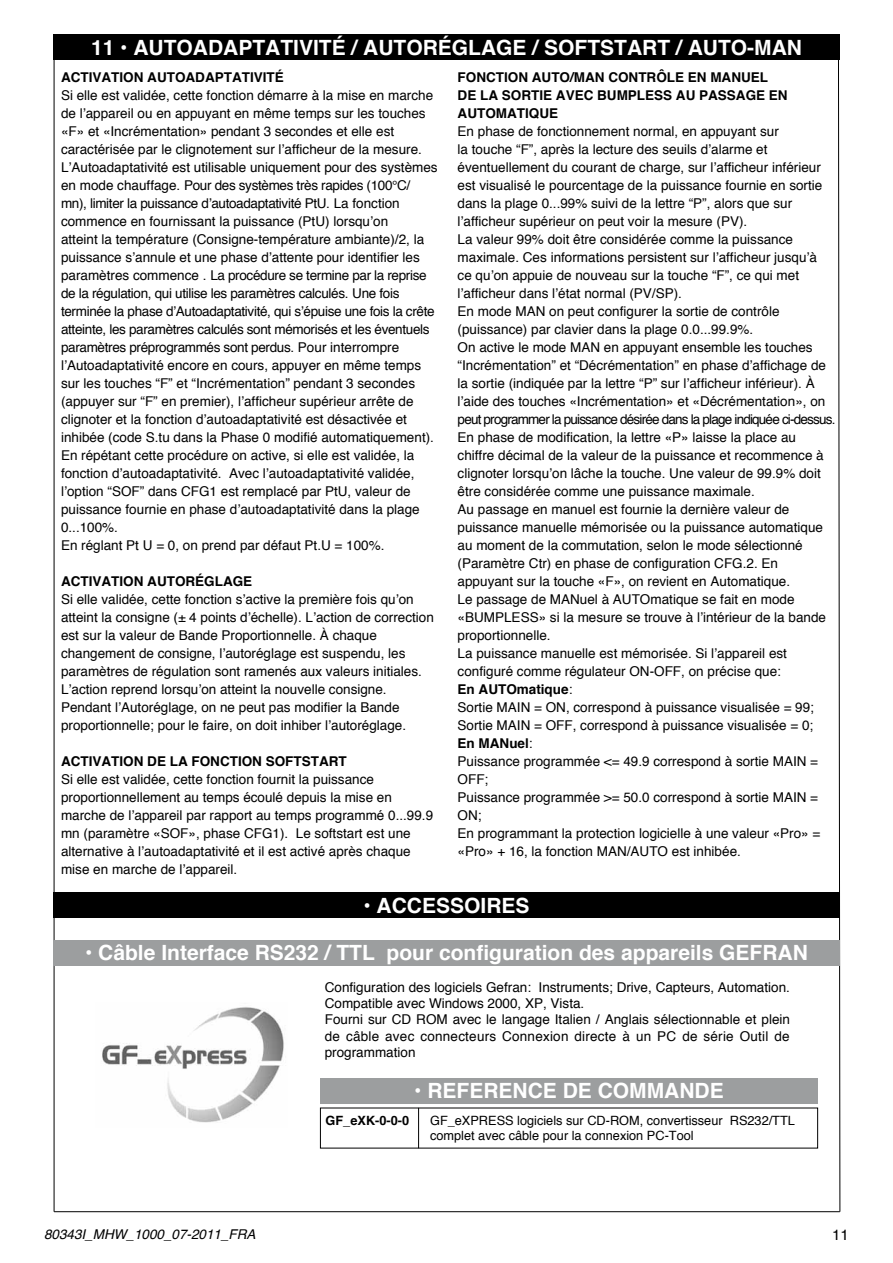
<style>
.page{position:relative;width:893px;height:1263px;background:#fff}
.page>*{position:absolute;margin:0;border:0;box-sizing:border-box;transform-origin:0 0}
.t1{font:700 21px "Helvetica";color:#fff}
.t2{font:15px "Helvetica";color:#000}
.t3{font:13.5px/18px "Helvetica";color:#000}
.t4{font:700 13.5px/18px "Helvetica";color:#000}
.t5{font:italic 13.5px "Helvetica";color:#000}
.t6{font:12.75px/15.3px "Helvetica";color:#000}
.t7{font:700 12.75px "Helvetica";color:#000}
.s1{font-weight:700}
</style>
<div class="page">
<div style="left:53px;top:34px;width:787px;height:26px;background:#000"></div>
<hr style="left:54px;top:34px;width:1px;height:1178px;background:#000">
<hr style="left:54px;top:1211px;width:786px;height:1px;background:#000">
<svg style="left:838px;top:60px;width:2px;height:1152px"></svg>
<div style="left:53px;top:892px;width:787px;height:26px;background:#000"></div>
<div style="left:53px;top:940px;width:787px;height:25px;background:#9c9e9f"></div>
<div style="left:320px;top:1078px;width:498px;height:25px;background:#9c9e9f"></div>
<img style="left:102px;top:1007px;width:182px;height:116px">
<hr style="left:418px;top:1108px;width:1px;height:40px;background:#000">
<h1 class="t1" style="left:91px;top:30px;width:712px">11 • AUTOADAPTATIVITÉ / AUTORÉGLAGE / SOFTSTART / AUTO-MAN</h1>
<p class="t4" style="left:61px;top:68px;width:224px">ACTIVATION AUTOADAPTATIVITÉ</p>
<p class="t3" style="left:61px;top:87px;width:378px">Si elle est validée, cette fonction démarre à la mise en marche de l’appareil ou en appuyant en même temps sur les touches «F» et «Incrémentation» pendant 3 secondes et elle est caractérisée par le clignotement sur l’afficheur de la mesure.<br>L’Autoadaptativité est utilisable uniquement pour des systèmes en mode chauffage. Pour des systèmes très rapides (100°C/ mn), limiter la puissance d’autoadaptativité PtU. La fonction commence en fournissant la puissance (PtU) lorsqu’on<br>atteint la température (Consigne-température ambiante)/2, la puissance s’annule et une phase d’attente pour identifier les paramètres commence . La procédure se termine par la reprise de la régulation, qui utilise les paramètres calculés. Une fois terminée la phase d’Autoadaptativité, qui s’épuise une fois la crête atteinte, les paramètres calculés sont mémorisés et les éventuels paramètres préprogrammés sont perdus. Pour interrompre l’Autoadaptativité encore en cours, appuyer en même temps sur les touches “F” et “Incrémentation” pendant 3 secondes (appuyer sur “F” en premier), l’afficheur supérieur arrête de clignoter et la fonction d’autoadaptativité est désactivée et inhibée (code S.tu dans la Phase 0 modifié automatiquement).<br>En répétant cette procédure on active, si elle est validée, la fonction d’autoadaptativité. Avec l’autoadaptativité validée, l’option “SOF” dans CFG1 est remplacé par PtU, valeur de puissance fournie en phase d’autoadaptativité dans la plage 0...100%.<br>En réglant Pt U = 0, on prend par défaut Pt.U = 100%.</p>
<p class="t4" style="left:61px;top:572px;width:193px">ACTIVATION AUTORÉGLAGE</p>
<p class="t3" style="left:61px;top:591px;width:374px">Si elle validée, cette fonction s’active la première fois qu’on atteint la consigne (± 4 points d’échelle). L’action de correction est sur la valeur de Bande Proportionnelle. À chaque changement de consigne, l’autoréglage est suspendu, les paramètres de régulation sont ramenés aux valeurs initiales.<br>L’action reprend lorsqu’on atteint la nouvelle consigne.<br>Pendant l’Autoréglage, on ne peut pas modifier la Bande proportionnelle; pour le faire, on doit inhiber l’autoréglage.</p>
<p class="t4" style="left:61px;top:752px;width:287px">ACTIVATION DE LA FONCTION SOFTSTART</p>
<p class="t3" style="left:61px;top:771px;width:374px">Si elle est validée, cette fonction fournit la puissance proportionnellement au temps écoulé depuis la mise en marche de l’appareil par rapport au temps programmé 0...99.9 mn (paramètre «SOF», phase CFG1). Le softstart est une alternative à l’autoadaptativité et il est activé après chaque mise en marche de l’appareil.</p>
<p class="t4" style="left:458px;top:68px;width:332px">FONCTION AUTO/MAN CONTRÔLE EN MANUEL<br>DE LA SORTIE AVEC BUMPLESS AU PASSAGE EN<br>AUTOMATIQUE</p>
<p class="t3" style="left:458px;top:123px;width:379px">En phase de fonctionnement normal, en appuyant sur<br>la touche “F”, après la lecture des seuils d’alarme et éventuellement du courant de charge, sur l’afficheur inférieur est visualisé le pourcentage de la puissance fournie en sortie dans la plage 0...99% suivi de la lettre “P”, alors que sur l’afficheur supérieur on peut voir la mesure (PV).<br>La valeur 99% doit être considérée comme la puissance maximale. Ces informations persistent sur l’afficheur jusqu’à<br>ce qu’on appuie de nouveau sur la touche “F”, ce qui met l’afficheur dans l’état normal (PV/SP).<br>En mode MAN on peut configurer la sortie de contrôle (puissance) par clavier dans la plage 0.0...99.9%.<br>On active le mode MAN en appuyant ensemble les touches “Incrémentation” et “Décrémentation” en phase d’affichage de la sortie (indiquée par la lettre “P” sur l’afficheur inférieur). À l’aide des touches «Incrémentation» et «Décrémentation», on peut programmer la puissance désirée dans la plage indiquée ci-dessus.<br>En phase de modification, la lettre «P» laisse la place au chiffre décimal de la valeur de la puissance et recommence à clignoter lorsqu’on lâche la touche. Une valeur de 99.9% doit être considérée comme une puissance maximale.<br>Au passage en manuel est fournie la dernière valeur de puissance manuelle mémorisée ou la puissance automatique au moment de la commutation, selon le mode sélectionné (Paramètre Ctr) en phase de configuration CFG.2. En appuyant sur la touche «F», on revient en Automatique.<br>Le passage de MANuel à AUTOmatique se fait en mode «BUMPLESS» si la mesure se trouve à l’intérieur de la bande proportionnelle.<br>La puissance manuelle est mémorisée. Si l’appareil est configuré comme régulateur ON-OFF, on précise que:<br><span class="s1">En AUTOmatique</span>:<br>Sortie MAIN = ON, correspond à puissance visualisée = 99; Sortie MAIN = OFF, correspond à puissance visualisée = 0;<br><span class="s1">En MANuel</span>:<br>Puissance programmée &lt;= 49.9 correspond à sortie MAIN = OFF;<br>Puissance programmée &gt;= 50.0 correspond à sortie MAIN = ON;<br>En programmant la protection logicielle à une valeur «Pro» = «Pro» + 16, la fonction MAN/AUTO est inhibée.</p>
<h1 class="t1" style="left:363px;top:889px;width:168px">• ACCESSOIRES</h1>
<h1 class="t1" style="left:85px;top:936px;width:724px">• Câble Interface RS232 / TTL pour configuration des appareils GEFRAN</h1>
<p class="t3" style="left:325px;top:979px;width:467px;line-height:16.2px">Configuration des logiciels Gefran: Instruments; Drive, Capteurs, Automation.<br>Compatible avec Windows 2000, XP, Vista.<br>Fourni sur CD ROM avec le langage Italien / Anglais sélectionnable et plein de câble avec connecteurs Connexion directe à un PC de série Outil de programmation</p>
<h1 class="t1" style="left:414px;top:1074px;width:311px">• REFERENCE DE COMMANDE</h1>
<p class="t7" style="left:326px;top:1110px;width:85px">GF_eXK-0-0-0</p>
<p class="t6" style="left:430px;top:1113px;width:366px">GF_eXPRESS logiciels sur CD-ROM, convertisseur RS232/TTL complet avec câble pour la connexion PC-Tool</p>
<p class="t5" style="left:44px;top:1224px;width:213px">80343I_MHW_1000_07-2011_FRA</p>
<p class="t2" style="left:832px;top:1223px;width:18px">11</p>
</div>
